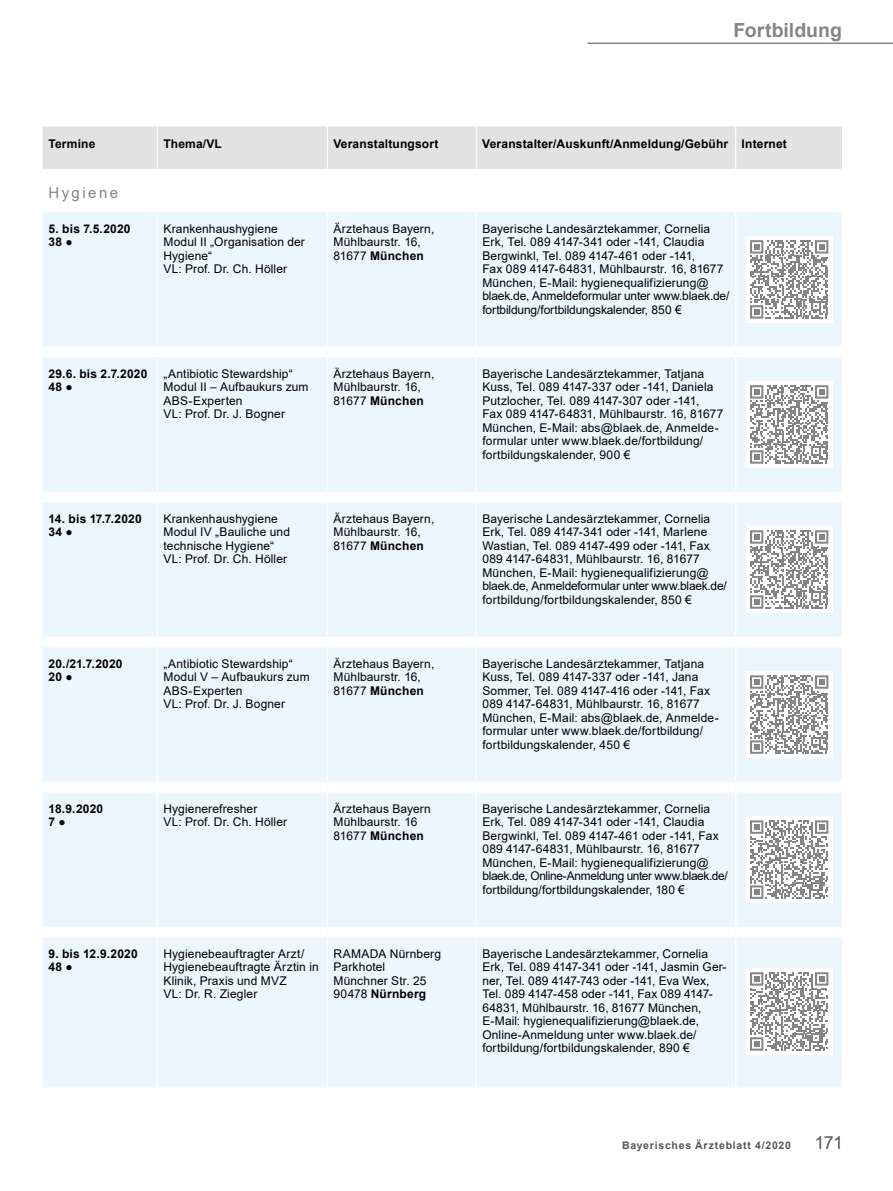
<style>
.page{position:relative;width:893px;height:1191px;background:#fff}
.page>*{position:absolute;margin:0;border:0;box-sizing:border-box;transform-origin:0 0}
.t1{font:700 19.5px "Arial";color:#868585}
.t2{font:18px "Arial";color:#565655}
.t3{font:15px "Arial";letter-spacing:.16em;color:#868585}
.t4{font:12px/13.5px "Arial";letter-spacing:.01em;color:#000}
.t5{font:700 12px/13.5px "Arial";letter-spacing:.015em;color:#000}
.t6{font:700 10.5px "Arial";letter-spacing:.075em;color:#565655}
.s1{font-weight:700}
</style>
<div class="page">
<hr style="left:587px;top:43px;width:306px;height:1px;background:#868585">
<div style="left:43px;top:126px;width:799px;height:43px;background:#e3e2e3"></div>
<hr style="left:157px;top:126px;width:1px;height:43px;background:#fff">
<hr style="left:327px;top:126px;width:1px;height:43px;background:#fff">
<hr style="left:476px;top:126px;width:1px;height:43px;background:#fff">
<hr style="left:735px;top:126px;width:1px;height:43px;background:#fff">
<div style="left:43px;top:212px;width:799px;height:875px;background:#ecf6fd"></div>
<hr style="left:157px;top:212px;width:1px;height:134px;background:#fff">
<hr style="left:327px;top:212px;width:1px;height:134px;background:#fff">
<hr style="left:476px;top:212px;width:1px;height:134px;background:#fff">
<hr style="left:157px;top:357px;width:1px;height:134px;background:#fff">
<hr style="left:327px;top:357px;width:1px;height:134px;background:#fff">
<hr style="left:476px;top:357px;width:1px;height:134px;background:#fff">
<hr style="left:157px;top:502px;width:1px;height:134px;background:#fff">
<hr style="left:327px;top:502px;width:1px;height:134px;background:#fff">
<hr style="left:476px;top:502px;width:1px;height:134px;background:#fff">
<hr style="left:157px;top:647px;width:1px;height:134px;background:#fff">
<hr style="left:327px;top:647px;width:1px;height:134px;background:#fff">
<hr style="left:476px;top:647px;width:1px;height:134px;background:#fff">
<hr style="left:157px;top:792px;width:1px;height:134px;background:#fff">
<hr style="left:327px;top:792px;width:1px;height:134px;background:#fff">
<hr style="left:476px;top:792px;width:1px;height:134px;background:#fff">
<hr style="left:157px;top:937px;width:1px;height:150px;background:#fff">
<hr style="left:327px;top:937px;width:1px;height:150px;background:#fff">
<hr style="left:476px;top:937px;width:1px;height:150px;background:#fff">
<hr style="left:735px;top:212px;width:1px;height:134px;background:#fff">
<hr style="left:735px;top:357px;width:1px;height:134px;background:#fff">
<hr style="left:735px;top:502px;width:1px;height:134px;background:#fff">
<hr style="left:735px;top:647px;width:1px;height:134px;background:#fff">
<hr style="left:735px;top:792px;width:1px;height:134px;background:#fff">
<hr style="left:735px;top:937px;width:1px;height:150px;background:#fff">
<div style="left:43px;top:346px;width:114px;height:11px;background:#fff"></div>
<div style="left:157px;top:346px;width:170px;height:11px;background:#fff"></div>
<div style="left:327px;top:346px;width:149px;height:11px;background:#fff"></div>
<div style="left:476px;top:346px;width:260px;height:11px;background:#fff"></div>
<div style="left:736px;top:346px;width:106px;height:11px;background:#fff"></div>
<div style="left:43px;top:491px;width:114px;height:11px;background:#fff"></div>
<div style="left:157px;top:491px;width:170px;height:11px;background:#fff"></div>
<div style="left:327px;top:491px;width:149px;height:11px;background:#fff"></div>
<div style="left:476px;top:491px;width:260px;height:11px;background:#fff"></div>
<div style="left:736px;top:491px;width:106px;height:11px;background:#fff"></div>
<div style="left:43px;top:636px;width:114px;height:11px;background:#fff"></div>
<div style="left:157px;top:636px;width:170px;height:11px;background:#fff"></div>
<div style="left:327px;top:636px;width:149px;height:11px;background:#fff"></div>
<div style="left:476px;top:636px;width:260px;height:11px;background:#fff"></div>
<div style="left:736px;top:636px;width:106px;height:11px;background:#fff"></div>
<div style="left:43px;top:781px;width:114px;height:11px;background:#fff"></div>
<div style="left:157px;top:781px;width:170px;height:11px;background:#fff"></div>
<div style="left:327px;top:781px;width:149px;height:11px;background:#fff"></div>
<div style="left:476px;top:781px;width:260px;height:11px;background:#fff"></div>
<div style="left:736px;top:781px;width:106px;height:11px;background:#fff"></div>
<div style="left:43px;top:926px;width:114px;height:11px;background:#fff"></div>
<div style="left:157px;top:926px;width:170px;height:11px;background:#fff"></div>
<div style="left:327px;top:926px;width:149px;height:11px;background:#fff"></div>
<div style="left:476px;top:926px;width:260px;height:11px;background:#fff"></div>
<div style="left:736px;top:926px;width:106px;height:11px;background:#fff"></div>
<div style="left:746px;top:236px;width:86px;height:86px;background:#fff"></div>
<svg style="left:750px;top:240px;width:78px;height:78px"></svg>
<div style="left:746px;top:381px;width:86px;height:86px;background:#fff"></div>
<svg style="left:750px;top:385px;width:78px;height:78px"></svg>
<div style="left:746px;top:526px;width:86px;height:86px;background:#fff"></div>
<svg style="left:750px;top:530px;width:78px;height:79px"></svg>
<div style="left:746px;top:671px;width:86px;height:86px;background:#fff"></div>
<svg style="left:750px;top:675px;width:78px;height:79px"></svg>
<div style="left:746px;top:816px;width:86px;height:86px;background:#fff"></div>
<svg style="left:750px;top:820px;width:78px;height:79px"></svg>
<div style="left:746px;top:968px;width:86px;height:86px;background:#fff"></div>
<svg style="left:750px;top:972px;width:78px;height:78px"></svg>
<h1 class="t1" style="left:733px;top:16px;width:110px">Fortbildung</h1>
<p class="t5" style="left:49px;top:137px;width:48px">Termine</p>
<p class="t5" style="left:163px;top:137px;width:60px">Thema/VL</p>
<p class="t5" style="left:333px;top:137px;width:106px">Veranstaltungsort</p>
<p class="t5" style="left:482px;top:137px;width:306px">Veranstalter/Auskunft/Anmeldung/Gebühr Internet</p>
<p class="t3" style="left:49px;top:183px;width:71px">Hygiene</p>
<p class="t5" style="left:49px;top:222px;width:83px">5. bis 7.5.2020<br>38 ●</p>
<p class="t4" style="left:163px;top:221px;width:143px">Krankenhaushygiene<br>Modul II „Organisation der<br>Hygiene“<br>VL: Prof. Dr. Ch. Höller</p>
<p class="t4" style="left:334px;top:221px;width:102px">Ärztehaus Bayern,<br>Mühlbaurstr. 16,<br>81677 <span class="s1">München</span></p>
<p class="t4" style="left:482px;top:221px;width:249px">Bayerische Landesärztekammer, Cornelia Erk, Tel. 089 4147-341 oder -141, Claudia Bergwinkl, Tel. 089 4147-461 oder -141,<br>Fax 089 4147-64831, Mühlbaurstr. 16, 81677<br>München, E-Mail: hygienequalifizierung@ blaek.de, Anmeldeformular unter www.blaek.de/ fortbildung/fortbildungskalender, 850 €</p>
<p class="t5" style="left:49px;top:367px;width:100px">29.6. bis 2.7.2020<br>48 ●</p>
<p class="t4" style="left:163px;top:366px;width:147px">„Antibiotic Stewardship“<br>Modul II – Aufbaukurs zum<br>ABS-Experten<br>VL: Prof. Dr. J. Bogner</p>
<p class="t4" style="left:334px;top:366px;width:102px">Ärztehaus Bayern,<br>Mühlbaurstr. 16,<br>81677 <span class="s1">München</span></p>
<p class="t4" style="left:482px;top:366px;width:243px">Bayerische Landesärztekammer, Tatjana Kuss, Tel. 089 4147-337 oder -141, Daniela Putzlocher, Tel. 089 4147-307 oder -141,<br>Fax 089 4147-64831, Mühlbaurstr. 16, 81677<br>München, E-Mail: abs@blaek.de, Anmelde&shy;formular unter www.blaek.de/fortbildung/ fortbildungskalender, 900 €</p>
<p class="t5" style="left:49px;top:512px;width:95px">14. bis 17.7.2020<br>34 ●</p>
<p class="t4" style="left:163px;top:511px;width:128px">Krankenhaushygiene<br>Modul IV „Bauliche und technische Hygiene“<br>VL: Prof. Dr. Ch. Höller</p>
<p class="t4" style="left:334px;top:511px;width:102px">Ärztehaus Bayern,<br>Mühlbaurstr. 16,<br>81677 <span class="s1">München</span></p>
<p class="t4" style="left:482px;top:511px;width:246px">Bayerische Landesärztekammer, Cornelia Erk, Tel. 089 4147-341 oder -141, Marlene Wastian, Tel. 089 4147-499 oder -141, Fax 089 4147-64831, Mühlbaurstr. 16, 81677<br>München, E-Mail: hygienequalifizierung@ blaek.de, Anmeldeformular unter www.blaek.de/ fortbildung/fortbildungskalender, 850 €</p>
<p class="t5" style="left:49px;top:657px;width:75px">20./21.7.2020<br>20 ●</p>
<p class="t4" style="left:163px;top:657px;width:148px">„Antibiotic Stewardship“<br>Modul V – Aufbaukurs zum<br>ABS-Experten<br>VL: Prof. Dr. J. Bogner</p>
<p class="t4" style="left:334px;top:657px;width:102px">Ärztehaus Bayern,<br>Mühlbaurstr. 16,<br>81677 <span class="s1">München</span></p>
<p class="t4" style="left:482px;top:657px;width:238px">Bayerische Landesärztekammer, Tatjana Kuss, Tel. 089 4147-337 oder -141, Jana Sommer, Tel. 089 4147-416 oder -141, Fax 089 4147-64831, Mühlbaurstr. 16, 81677<br>München, E-Mail: abs@blaek.de, Anmelde&shy;formular unter www.blaek.de/fortbildung/ fortbildungskalender, 450 €</p>
<p class="t5" style="left:49px;top:802px;width:56px">18.9.2020<br>7 ●</p>
<p class="t4" style="left:163px;top:802px;width:125px">Hygienerefresher<br>VL: Prof. Dr. Ch. Höller</p>
<p class="t4" style="left:334px;top:802px;width:99px">Ärztehaus Bayern<br>Mühlbaurstr. 16<br>81677 <span class="s1">München</span></p>
<p class="t4" style="left:482px;top:802px;width:247px">Bayerische Landesärztekammer, Cornelia Erk, Tel. 089 4147-341 oder -141, Claudia Bergwinkl, Tel. 089 4147-461 oder -141, Fax 089 4147-64831, Mühlbaurstr. 16, 81677<br>München, E-Mail: hygienequalifizierung@ blaek.de, Online-Anmeldung unter www.blaek.de/ fortbildung/fortbildungskalender, 180 €</p>
<p class="t5" style="left:49px;top:947px;width:91px">9. bis 12.9.2020<br>48 ●</p>
<p class="t4" style="left:163px;top:947px;width:157px">Hygienebeauftragter Arzt/<br>Hygienebeauftragte Ärztin in<br>Klinik, Praxis und MVZ<br>VL: Dr. R. Ziegler</p>
<p class="t4" style="left:334px;top:947px;width:109px">RAMADA Nürnberg<br>Parkhotel<br>Münchner Str. 25<br>90478 <span class="s1">Nürnberg</span></p>
<p class="t4" style="left:482px;top:947px;width:246px">Bayerische Landesärztekammer, Cornelia Erk, Tel. 089 4147-341 oder -141, Jasmin Ger&shy;ner, Tel. 089 4147-743 oder -141, Eva Wex, Tel. 089 4147-458 oder -141, Fax 089 4147- 64831, Mühlbaurstr. 16, 81677 München, E-Mail: hygienequalifizierung@blaek.de, Online-Anmeldung unter www.blaek.de/ fortbildung/fortbildungskalender, 890 €</p>
<p class="t6" style="left:622px;top:1137px;width:170px">Bayerisches Ärzteblatt 4/2020</p>
<h2 class="t2" style="left:815px;top:1130px;width:30px">171</h2>
</div>
